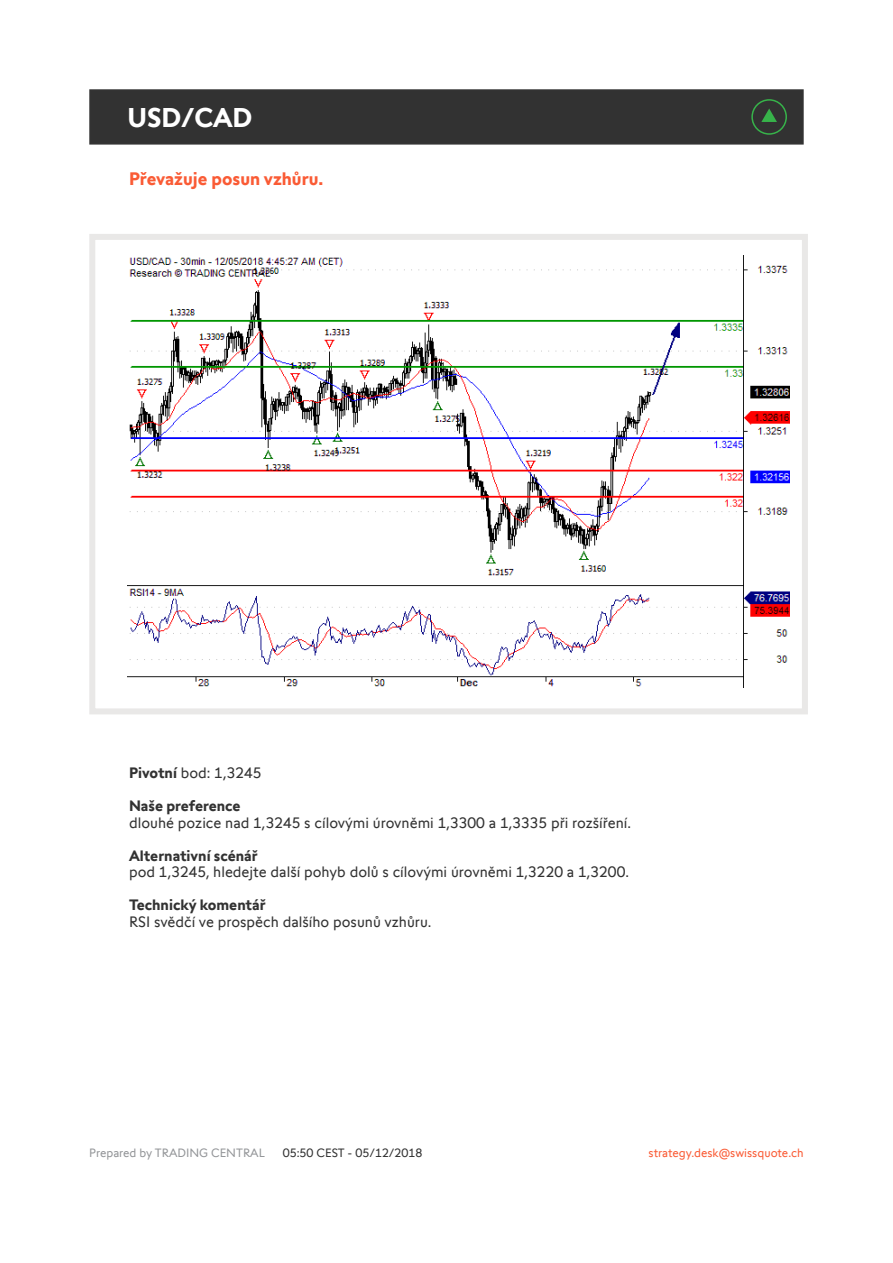
<style>
.page{position:relative;width:893px;height:1263px;background:#fff}
.page>*{position:absolute;margin:0;border:0;box-sizing:border-box;transform-origin:0 0}
.t1{font:700 27px "Swissquote CT";color:#fff}
.t2{font:700 18px "Swissquote CT";color:#fa5b35}
.t3{font:15px "Swissquote CT";color:#323232}
.t4{font:700 15px "Swissquote CT";color:#323232}
.t5{font:12px "Swissquote CT";color:#fa5b35}
.t6{font:12px "Swissquote CT";color:#939598}
.t7{font:12px "Swissquote CT";color:#323232}
.s1{font-weight:700}
</style>
<div class="page">
<div style="left:89px;top:234px;width:719px;height:480px;border:6px solid #e9e8e7"></div>
<div style="left:89px;top:89px;width:715px;height:56px;background:#323232;border:2px solid #323232"></div>
<img style="left:128px;top:255px;width:661px;height:432px">
<svg style="left:751px;top:99px;width:36px;height:36px"></svg>
<h1 class="t1" style="left:128px;top:101px;width:126px">USD/CAD</h1>
<p class="t2" style="left:129px;top:168px;width:196px">Převažuje posun vzhůru.</p>
<p class="t3" style="left:129px;top:764px;width:134px"><span class="s1">Pivotní</span> bod: 1,3245</p>
<p class="t4" style="left:129px;top:797px;width:113px">Naše preference</p>
<p class="t3" style="left:129px;top:814px;width:503px">dlouhé pozice nad 1,3245 s cílovými úrovněmi 1,3300 a 1,3335 při rozšíření.</p>
<p class="t4" style="left:129px;top:846px;width:130px">Alternativní scénář</p>
<p class="t3" style="left:129px;top:863px;width:501px">pod 1,3245, hledejte další pohyb dolů s cílovými úrovněmi 1,3220 a 1,3200.</p>
<p class="t4" style="left:129px;top:896px;width:138px">Technický komentář</p>
<p class="t3" style="left:129px;top:913px;width:304px">RSI svědčí ve prospěch dalšího posunů vzhůru.</p>
<p class="t6" style="left:89px;top:1145px;width:177px">Prepared by TRADING CENTRAL</p>
<p class="t7" style="left:283px;top:1145px;width:141px">05:50 CEST - 05/12/2018</p>
<p class="t5" style="left:649px;top:1145px;width:157px">strategy.desk@swissquote.ch</p>
</div>
